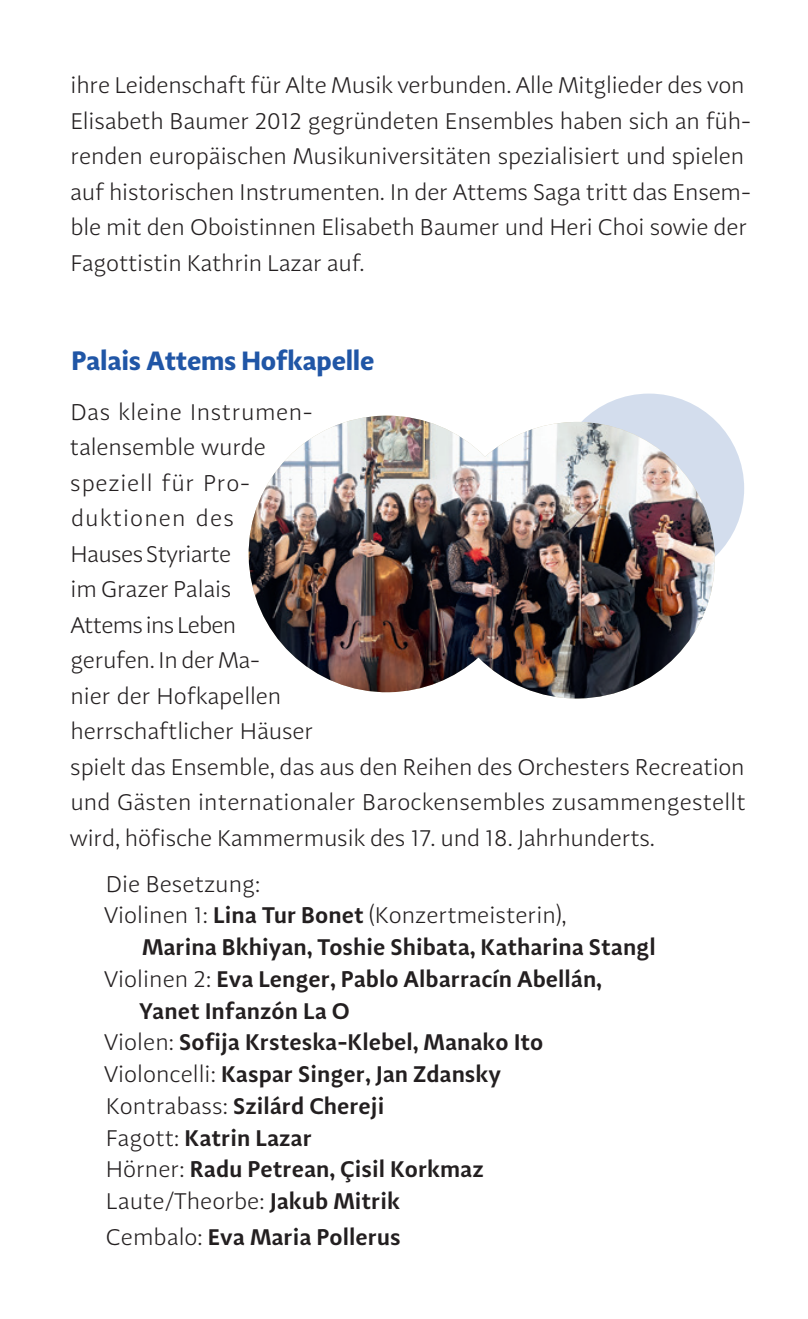
<style>
.page{position:relative;width:808px;height:1319px;background:#fff}
.page>*{position:absolute;margin:0;border:0;box-sizing:border-box;transform-origin:0 0}
.t1{font:700 27.5px "Adagio Sans";letter-spacing:-.01em;color:#2056a6}
.t2{font:300 23.5px/35.5px "Adagio Sans";letter-spacing:-.01em;color:#231f20}
.t3{font:600 23.5px "Adagio Sans";color:#231f20}
.s1{font-weight:600}
.s2{font-weight:300}
</style>
<div class="page">
<div style="left:554px;top:393px;width:190px;height:190px;background:#d3dded;border-radius:50%"></div>
<img style="left:248px;top:415px;width:468px;height:284px">
<p class="t2" style="left:70px;top:68px;width:682px">ihre Leidenschaft für Alte Musik verbunden. Alle Mitglieder des von Elisabeth Baumer 2012 gegründeten Ensembles haben sich an füh&shy;renden europäischen Musikuniversitäten spezialisiert und spielen auf historischen Instrumenten. In der Attems Saga tritt das Ensem&shy;ble mit den Oboistinnen Elisabeth Baumer und Heri Choi sowie der Fagottistin Kathrin Lazar auf.</p>
<p class="t1" style="left:71px;top:342px;width:304px">Palais Attems Hofkapelle</p>
<p class="t2" style="left:70px;top:394px;width:677px">Das kleine Instrumen-<br>talensemble wurde<br>speziell für Pro-<br>duktionen des<br>Hauses Styriarte<br>im Grazer Palais<br>Attems ins Leben<br>gerufen. In der Ma-<br>nier der Hofkapellen<br>herrschaftlicher Häuser<br>spielt das Ensemble, das aus den Reihen des Orchesters Recreation und Gästen internationaler Barockensembles zusammengestellt wird, höfische Kammermusik des 17. und 18. Jahrhunderts.</p>
<p class="t2" style="left:106px;top:865px;width:156px">Die Besetzung:</p>
<p class="t2" style="left:104px;top:897px;width:464px">Violinen 1: <span class="s1">Lina Tur Bonet</span> (Konzertmeisterin),</p>
<p class="t3" style="left:142px;top:931px;width:515px">Marina Bkhiyan, Toshie Shibata, Katharina Stangl</p>
<p class="t3" style="left:104px;top:963px;width:499px"><span class="s2">Violinen 2:</span> Eva Lenger, Pablo Albarracín Abellán,</p>
<p class="t3" style="left:139px;top:995px;width:212px">Yanet Infanzón La O</p>
<p class="t3" style="left:104px;top:1026px;width:441px"><span class="s2">Violen:</span> Sofija Krsteska-Klebel, Manako Ito</p>
<p class="t3" style="left:104px;top:1058px;width:398px"><span class="s2">Violoncelli:</span> Kaspar Singer, Jan Zdansky</p>
<p class="t3" style="left:106px;top:1090px;width:280px"><span class="s2">Kontrabass:</span> Szilárd Chereji</p>
<p class="t3" style="left:106px;top:1122px;width:208px"><span class="s2">Fagott:</span> Katrin Lazar</p>
<p class="t3" style="left:106px;top:1153px;width:379px"><span class="s2">Hörner:</span> Radu Petrean, Çisil Korkmaz</p>
<p class="t2" style="left:106px;top:1183px;width:295px">Laute/Theorbe: <span class="s1">Jakub Mitrik</span></p>
<p class="t3" style="left:106px;top:1221px;width:296px"><span class="s2">Cembalo:</span> Eva Maria Pollerus</p>
</div>
